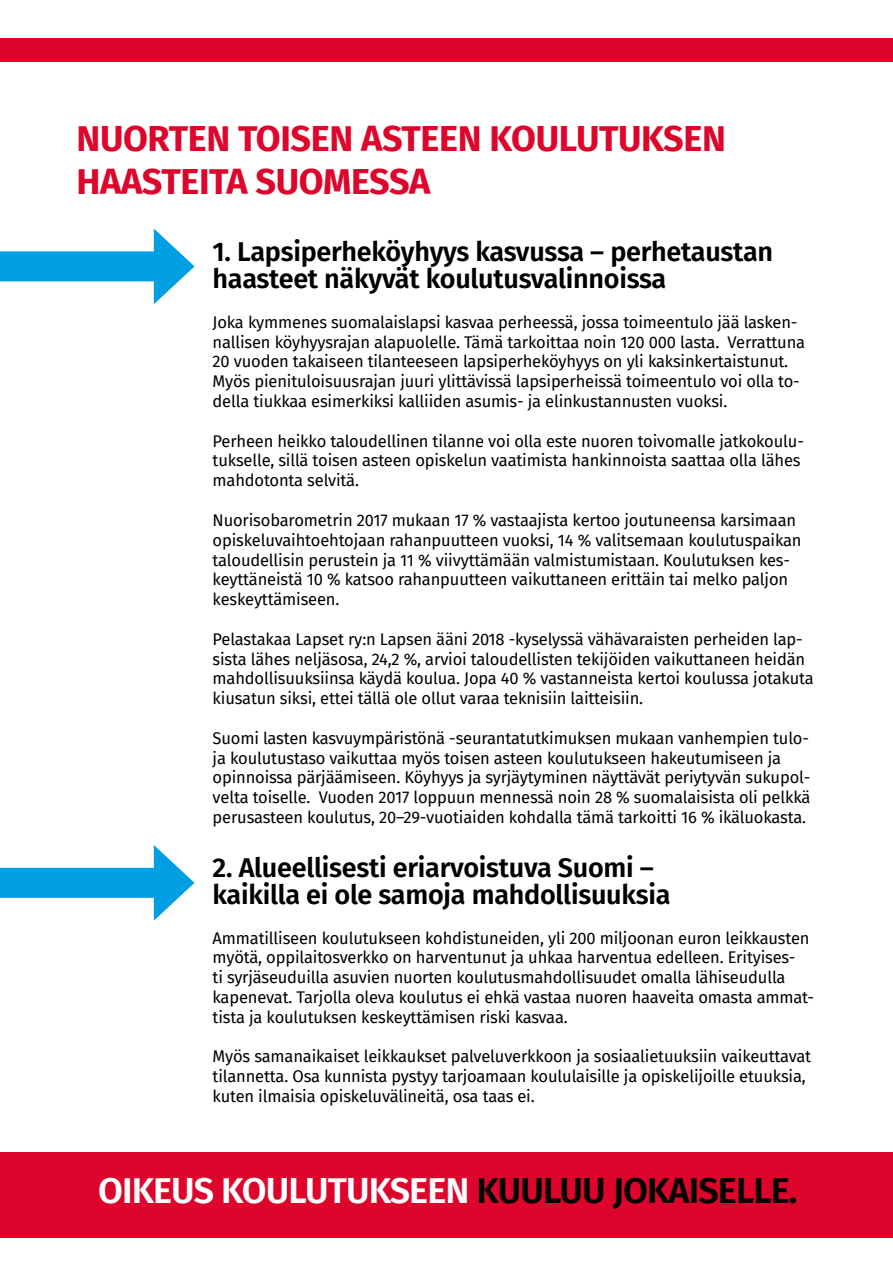
<style>
.page{position:relative;width:893px;height:1263px;background:#fff}
.page>*{position:absolute;margin:0;border:0;box-sizing:border-box;transform-origin:0 0}
.t1{font:700 36px/43.2px "Fira Sans";letter-spacing:-.01em;color:#dd052b}
.t2{font:600 36px "Fira Sans";letter-spacing:-.025em;color:#fff}
.t3{font:600 27px/27px "Fira Sans";letter-spacing:-.01em;color:#000}
.t4{font:16.5px/19.8px "Fira Sans";letter-spacing:-.01em;color:#000}
.s1{color:#000}
</style>
<div class="page">
<div style="left:0;top:1152px;width:893px;height:85px;background:#dd052b"></div>
<div style="left:0;top:38px;width:893px;height:24px;background:#dd052b"></div>
<div style="left:0;top:251px;width:168px;height:30px;background:#009fe3"></div>
<svg style="left:154px;top:229px;width:41px;height:75px"></svg>
<div style="left:0;top:868px;width:168px;height:30px;background:#009fe3"></div>
<svg style="left:154px;top:845px;width:41px;height:76px"></svg>
<h1 class="t1" style="left:77px;top:114px;width:651px">NUORTEN TOISEN ASTEEN KOULUTUKSEN<br>HAASTEITA SUOMESSA</h1>
<h2 class="t3" style="left:213px;top:237px;width:562px">1. Lapsiperheköyhyys kasvussa – perhetaustan haasteet näkyvät koulutusvalinnoissa</h2>
<p class="t4" style="left:213px;top:312px;width:594px">Joka kymmenes suomalaislapsi kasvaa perheessä, jossa toimeentulo jää lasken&shy;nallisen köyhyysrajan alapuolelle. Tämä tarkoittaa noin 120 000 lasta. Verrattuna 20 vuoden takaiseen tilanteeseen lapsiperheköyhyys on yli kaksinkertaistunut.<br>Myös pienituloisuusrajan juuri ylittävissä lapsiperheissä toimeentulo voi olla to&shy;della tiukkaa esimerkiksi kalliiden asumis- ja elinkustannusten vuoksi.</p>
<p class="t4" style="left:213px;top:431px;width:593px">Perheen heikko taloudellinen tilanne voi olla este nuoren toivomalle jatkokoulu&shy;tukselle, sillä toisen asteen opiskelun vaatimista hankinnoista saattaa olla lähes mahdotonta selvitä.</p>
<p class="t4" style="left:213px;top:510px;width:590px">Nuorisobarometrin 2017 mukaan 17 % vastaajista kertoo joutuneensa karsimaan opiskeluvaihtoehtojaan rahanpuutteen vuoksi, 14 % valitsemaan koulutuspaikan taloudellisin perustein ja 11 % viivyttämään valmistumistaan. Koulutuksen kes&shy;keyttäneistä 10 % katsoo rahanpuutteen vaikuttaneen erittäin tai melko paljon keskeyttämiseen.</p>
<p class="t4" style="left:213px;top:629px;width:603px">Pelastakaa Lapset ry:n Lapsen ääni 2018 -kyselyssä vähävaraisten perheiden lap&shy;sista lähes neljäsosa, 24,2 %, arvioi taloudellisten tekijöiden vaikuttaneen heidän mahdollisuuksiinsa käydä koulua. Jopa 40 % vastanneista kertoi koulussa jotakuta kiusatun siksi, ettei tällä ole ollut varaa teknisiin laitteisiin.</p>
<p class="t4" style="left:213px;top:728px;width:599px">Suomi lasten kasvuympäristönä -seurantatutkimuksen mukaan vanhempien tulo&shy;ja koulutustaso vaikuttaa myös toisen asteen koulutukseen hakeutumiseen ja opinnoissa pärjäämiseen. Köyhyys ja syrjäytyminen näyttävät periytyvän sukupol&shy;velta toiselle. Vuoden 2017 loppuun mennessä noin 28 % suomalaisista oli pelkkä perusasteen koulutus, 20–29-vuotiaiden kohdalla tämä tarkoitti 16 % ikäluokasta.</p>
<h2 class="t3" style="left:213px;top:852px;width:459px">2. Alueellisesti eriarvoistuva Suomi – kaikilla ei ole samoja mahdollisuuksia</h2>
<p class="t4" style="left:213px;top:927px;width:603px">Ammatilliseen koulutukseen kohdistuneiden, yli 200 miljoonan euron leikkausten myötä, oppilaitosverkko on harventunut ja uhkaa harventua edelleen. Erityises-<br>ti syrjäseuduilla asuvien nuorten koulutusmahdollisuudet omalla lähiseudulla kapenevat. Tarjolla oleva koulutus ei ehkä vastaa nuoren haaveita omasta ammat&shy;tista ja koulutuksen keskeyttämisen riski kasvaa.</p>
<p class="t4" style="left:213px;top:1046px;width:600px">Myös samanaikaiset leikkaukset palveluverkkoon ja sosiaalietuuksiin vaikeuttavat tilannetta. Osa kunnista pystyy tarjoamaan koululaisille ja opiskelijoille etuuksia, kuten ilmaisia opiskeluvälineitä, osa taas ei.</p>
<h1 class="t2" style="left:98px;top:1160px;width:701px">OIKEUS KOULUTUKSEEN <span class="s1">KUULUU JOKAISELLE.</span></h1>
</div>
